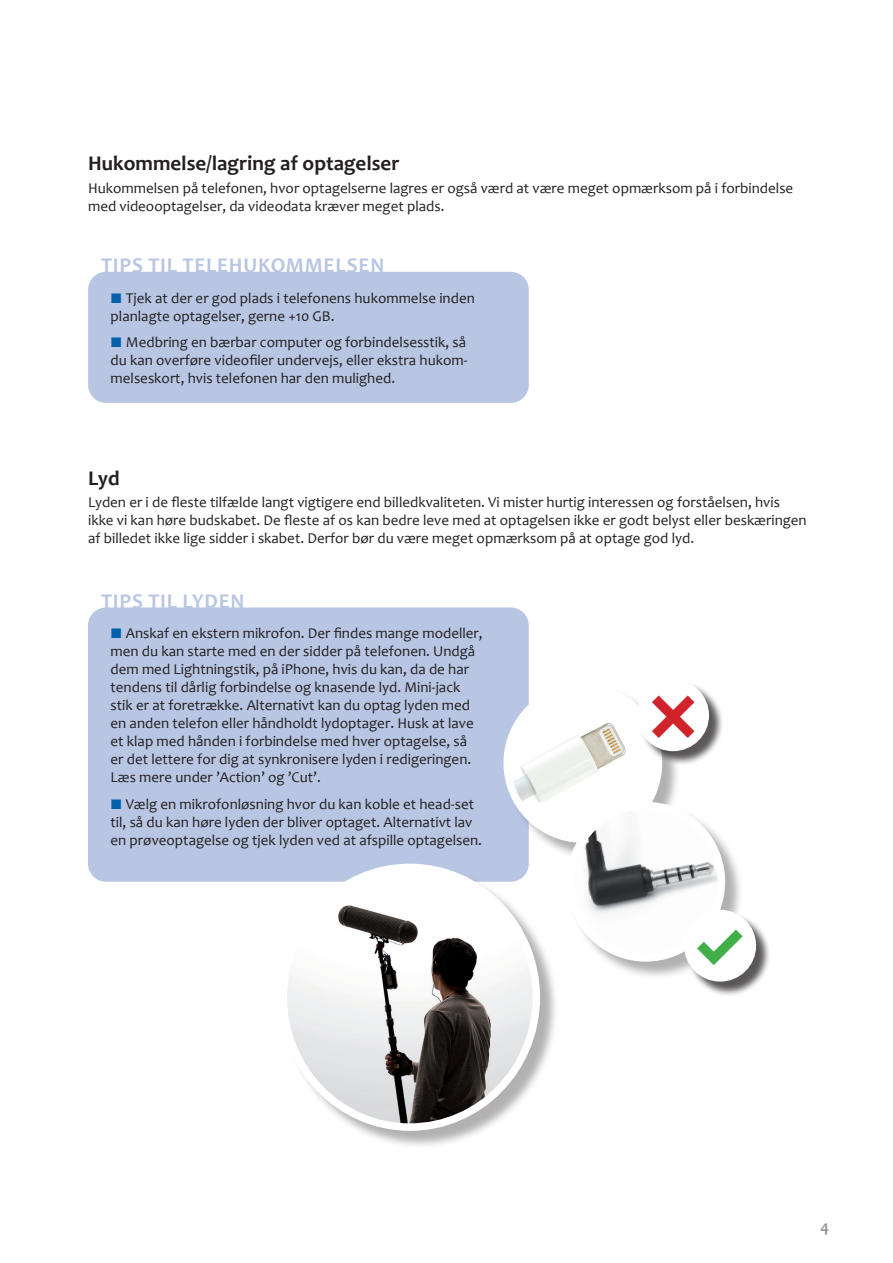
<style>
.page{position:relative;width:893px;height:1263px;background:#fff}
.page>*{position:absolute;margin:0;border:0;box-sizing:border-box;transform-origin:0 0}
.t1{font:700 21px "Candara";letter-spacing:.035em;color:#b8c6e3}
.t2{font:700 21px "Candara";color:#231f20}
.t3{font:700 16.5px "Candara";color:#939598}
.t4{font:15px/18px "Candara";color:#231f20}
.s1{color:#0161ab}
</style>
<div class="page">
<div style="left:88px;top:272px;width:441px;height:131px;background:#b8c6e3;border-radius:18px"></div>
<div style="left:88px;top:607px;width:441px;height:275px;background:#b8c6e3;border-radius:18px"></div>
<div style="left:506px;top:685px;width:175px;height:176px;background:#231f20;opacity:.35"></div>
<img style="left:507px;top:687px;width:151px;height:152px">
<div style="left:503px;top:683px;width:159px;height:160px;border:8px solid #fff;border-radius:50%"></div>
<div style="left:569px;top:804px;width:175px;height:176px;background:#231f20;opacity:.35"></div>
<img style="left:570px;top:806px;width:151px;height:152px">
<div style="left:566px;top:802px;width:159px;height:160px;border:8px solid #fff;border-radius:50%"></div>
<div style="left:686px;top:912px;width:85px;height:84px;background:#231f20;opacity:.75"></div>
<div style="left:684px;top:910px;width:72px;height:71px;background:#fff;border-radius:50%"></div>
<div style="left:639px;top:681px;width:85px;height:85px;background:#231f20;opacity:.75"></div>
<div style="left:637px;top:679px;width:72px;height:72px;background:#fff;border-radius:50%"></div>
<div style="left:282px;top:866px;width:276px;height:283px;background:#231f20;opacity:.35"></div>
<img style="left:283px;top:867px;width:253px;height:260px">
<div style="left:280px;top:864px;width:260px;height:267px;border:8px solid #fff;border-radius:50%"></div>
<h1 class="t2" style="left:88px;top:150px;width:313px">Hukommelse/lagring af optagelser</h1>
<p class="t4" style="left:88px;top:179px;width:707px">Hukommelsen på telefonen, hvor optagelserne lagres er også værd at være meget opmærksom på i forbindelse med videooptagelser, da videodata kræver meget plads.</p>
<h1 class="t1" style="left:101px;top:252px;width:285px">TIPS TIL TELEHUKOMMELSEN</h1>
<p class="t4" style="left:111px;top:288px;width:366px"><span class="s1">⏹</span> Tjek at der er god plads i telefonens hukommelse inden planlagte optagelser, gerne +10 GB.</p>
<p class="t4" style="left:111px;top:333px;width:358px;text-align:justify"><span class="s1">⏹</span> Medbring en bærbar computer og forbindelsesstik, så du kan overføre videofiler undervejs, eller ekstra hukom&shy;melseskort, hvis telefonen har den mulighed.</p>
<h1 class="t2" style="left:88px;top:465px;width:33px">Lyd</h1>
<p class="t4" style="left:88px;top:493px;width:720px">Lyden er i de fleste tilfælde langt vigtigere end billedkvaliteten. Vi mister hurtig interessen og forståelsen, hvis ikke vi kan høre budskabet. De fleste af os kan bedre leve med at optagelsen ikke er godt belyst eller beskæringen af billedet ikke lige sidder i skabet. Derfor bør du være meget opmærksom på at optage god lyd.</p>
<h1 class="t1" style="left:101px;top:588px;width:145px">TIPS TIL LYDEN</h1>
<p class="t4" style="left:111px;top:624px;width:374px"><span class="s1">⏹</span> Anskaf en ekstern mikrofon. Der findes mange modeller, men du kan starte med en der sidder på telefonen. Undgå dem med Lightningstik, på iPhone, hvis du kan, da de har tendens til dårlig forbindelse og knasende lyd. Mini-jack stik er at foretrække. Alternativt kan du optag lyden med en anden telefon eller håndholdt lydoptager. Husk at lave et klap med hånden i forbindelse med hver optagelse, så er det lettere for dig at synkronisere lyden i redigeringen.<br>Læs mere under ’Action’ og ’Cut’.</p>
<p class="t4" style="left:111px;top:795px;width:373px"><span class="s1">⏹</span> Vælg en mikrofonløsning hvor du kan koble et head-set til, så du kan høre lyden der bliver optaget. Alternativt lav en prøveoptagelse og tjek lyden ved at afspille optagelsen.</p>
<p class="t3" style="left:820px;top:1216px;width:10px">4</p>
</div>
